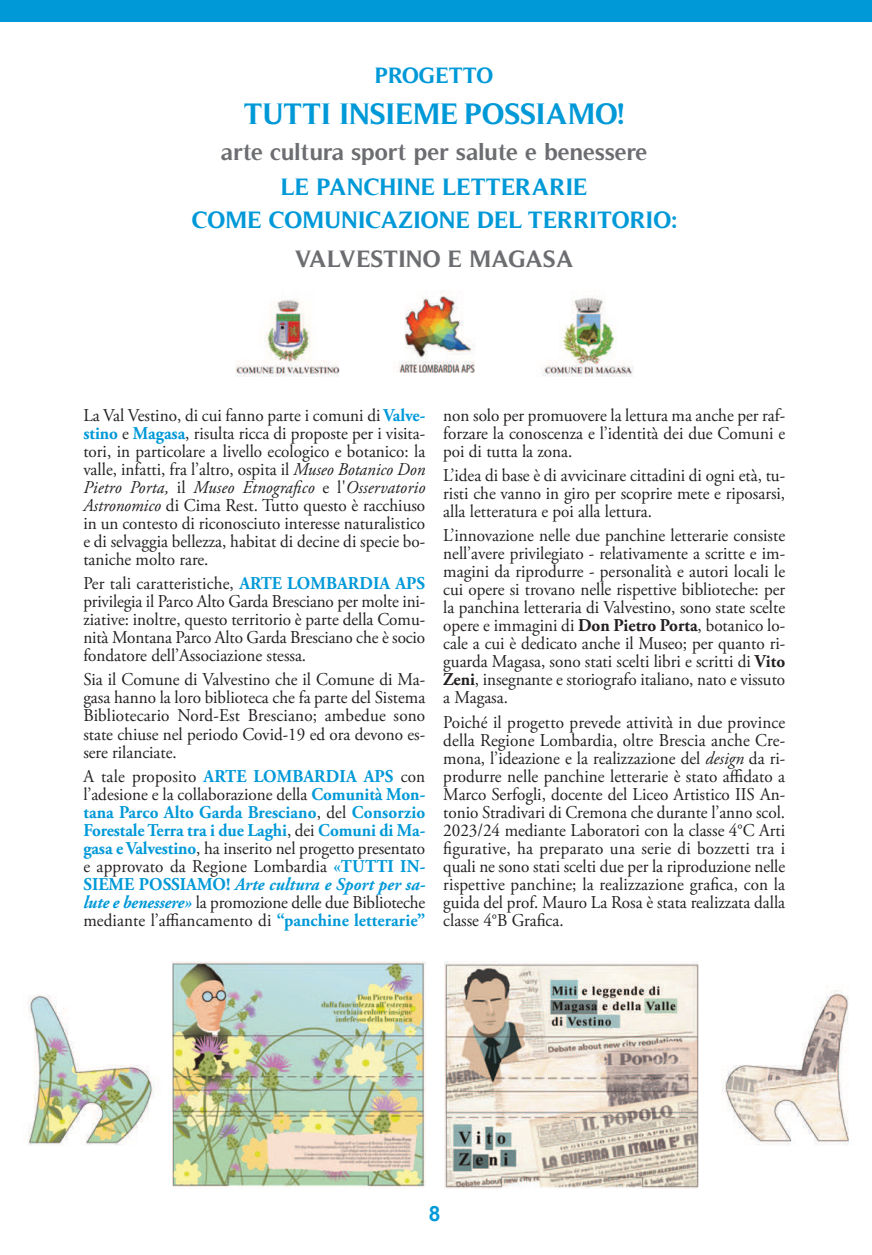
<style>
.page{position:relative;width:872px;height:1255px;background:#fff}
.page>*{position:absolute;margin:0;border:0;box-sizing:border-box;transform-origin:0 0}
.t1{font:700 30px "Timeless";color:#0099d8}
.t2{font:700 24px "Timeless";color:#6c6d70}
.t3{font:700 24px/33px "Timeless";color:#0099d8;text-align:center}
.t4{font:700 22.5px "Timeless";color:#0099d8}
.t5{font:700 21px "Arial";color:#0099d8}
.t6{font:18px/18px "Adobe Garamond Pro";color:#231f20;text-align:justify;scale:.95 1}
.s1{font-weight:700;color:#0099d8}
.s2{font-style:italic}
.s3{font-weight:700;font-style:italic;color:#0099d8}
.s4{font-weight:700}
</style>
<div class="page">
<div style="left:0;top:0;width:872px;height:21px;background:#0099d8"></div>
<img style="left:28px;top:961px;width:397px;height:226px">
<img style="left:235px;top:291px;width:399px;height:86px">
<img style="left:394px;top:292px;width:86px;height:85px">
<img style="left:445px;top:961px;width:404px;height:227px">
<p class="t4" style="left:375px;top:62px;width:120px">PROGETTO</p>
<h1 class="t1" style="left:244px;top:96px;width:382px">TUTTI INSIEME POSSIAMO!</h1>
<h2 class="t2" style="left:221px;top:137px;width:428px">arte cultura sport per salute e benessere</h2>
<h2 class="t3" style="left:192px;top:170px;width:486px">LE PANCHINE LETTERARIE<br>COME COMUNICAZIONE DEL TERRITORIO:</h2>
<h2 class="t2" style="left:295px;top:244px;width:281px">VALVESTINO E MAGASA</h2>
<p class="t6" style="left:83px;top:407px;width:361px">La Val Vestino, di cui fanno parte i comuni di <span class="s1">Valve&shy;stino</span> e <span class="s1">Magasa</span>, risulta ricca di proposte per i visita&shy;tori, in particolare a livello ecologico e botanico: la valle, infatti, fra l’altro, ospita il <span class="s2">Museo Botanico Don Pietro Porta,</span> il <span class="s2">Museo Etnografico</span> e l'<span class="s2">Osservatorio Astronomico</span> di Cima Rest. Tutto questo è racchiuso in un contesto di riconosciuto interesse naturalistico e di selvaggia bellezza, habitat di decine di specie bo&shy;taniche molto rare.</p>
<p class="t6" style="left:83px;top:576px;width:361px">Per tali caratteristiche, <span class="s1">ARTE LOMBARDIA APS </span>privilegia il Parco Alto Garda Bresciano per molte ini&shy;ziative: inoltre, questo territorio è parte della Comu&shy;nità Montana Parco Alto Garda Bresciano che è socio fondatore dell’Associazione stessa.</p>
<p class="t6" style="left:83px;top:672px;width:361px">Sia il Comune di Valvestino che il Comune di Ma&shy;gasa hanno la loro biblioteca che fa parte del Sistema Bibliotecario Nord-Est Bresciano; ambedue sono state chiuse nel periodo Covid-19 ed ora devono es&shy;sere rilanciate.</p>
<p class="t6" style="left:83px;top:768px;width:361px">A tale proposito <span class="s1">ARTE LOMBARDIA APS</span> con l’adesione e la collaborazione della <span class="s1">Comunità Mon&shy;tana Parco Alto Garda Bresciano</span>, del <span class="s1">Consorzio Forestale Terra tra i due Laghi</span>, dei <span class="s1">Comuni di Ma&shy;gasa e Valvestino</span>, ha inserito nel progetto presentato e approvato da Regione Lombardia <span class="s1">«TUTTI IN-SIEME POSSIAMO!</span> <span class="s3">Arte cultura e Sport per sa&shy;lute e benessere»</span> la promozione delle due Biblioteche mediante l’affiancamento di <span class="s1">“panchine letterarie”</span></p>
<p class="t6" style="left:443px;top:407px;width:361px">non solo per promuovere la lettura ma anche per raf&shy;forzare la conoscenza e l’identità dei due Comuni e poi di tutta la zona.</p>
<p class="t6" style="left:443px;top:468px;width:361px">L’idea di base è di avvicinare cittadini di ogni età, tu&shy;risti che vanno in giro per scoprire mete e riposarsi, alla letteratura e poi alla lettura.</p>
<p class="t6" style="left:443px;top:528px;width:361px">L’innovazione nelle due panchine letterarie consiste nell’avere privilegiato - relativamente a scritte e im&shy;magini da riprodurre - personalità e autori locali le cui opere si trovano nelle rispettive biblioteche: per la panchina letteraria di Valvestino, sono state scelte opere e immagini di <span class="s4">Don Pietro Porta</span>, botanico lo&shy;cale a cui è dedicato anche il Museo; per quanto ri&shy;guarda Magasa, sono stati scelti libri e scritti di <span class="s4">Vito Zeni</span>, insegnante e storiografo italiano, nato e vissuto a Magasa.</p>
<p class="t6" style="left:443px;top:714px;width:361px">Poiché il progetto prevede attività in due province della Regione Lombardia, oltre Brescia anche Cre&shy;mona, l’ideazione e la realizzazione del <span class="s2">design</span> da ri&shy;produrre nelle panchine letterarie è stato affidato a Marco Serfogli, docente del Liceo Artistico IIS An&shy;tonio Stradivari di Cremona che durante l’anno scol.<br>2023/24 mediante Laboratori con la classe 4°C Arti figurative, ha preparato una serie di bozzetti tra i quali ne sono stati scelti due per la riproduzione nelle rispettive panchine; la realizzazione grafica, con la guida del prof. Mauro La Rosa è stata realizzata dalla classe 4°B Grafica.</p>
<p class="t5" style="left:429px;top:1201px;width:13px">8</p>
</div>
